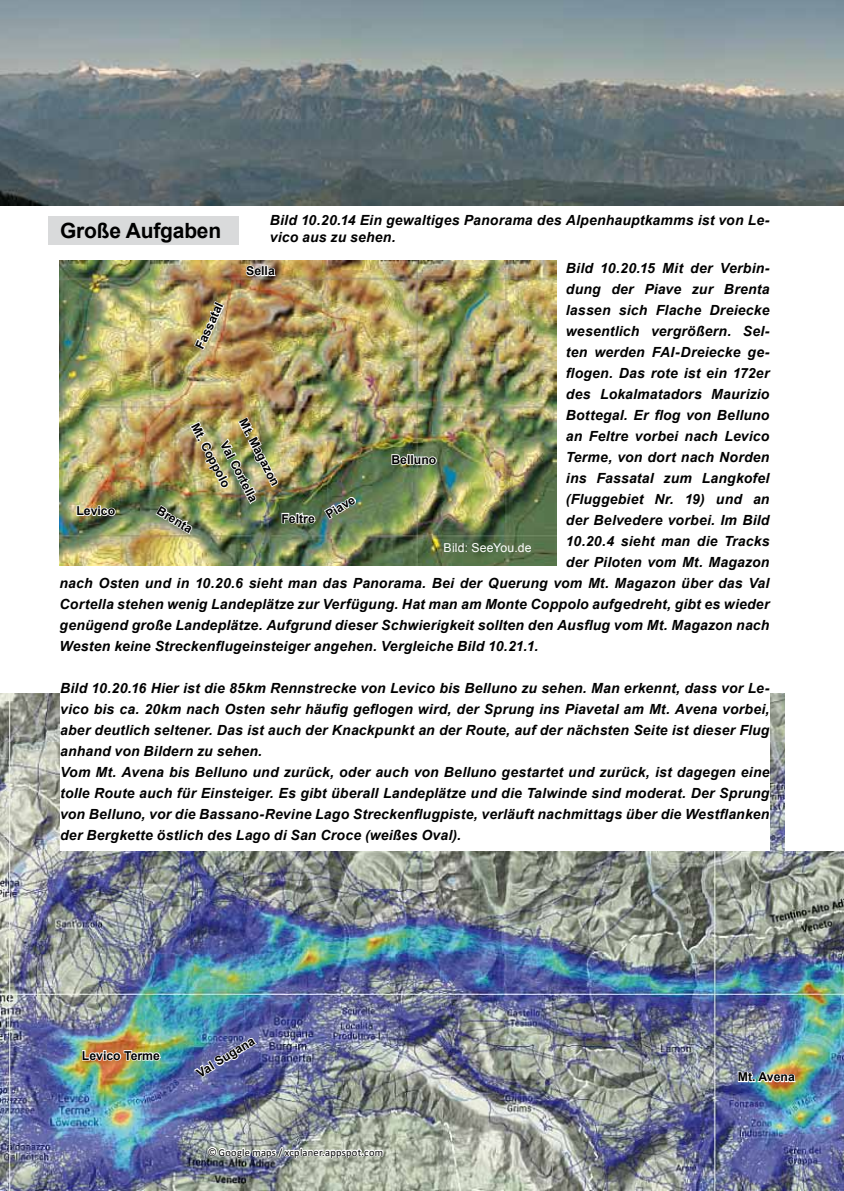
<style>
.page{position:relative;width:844px;height:1191px;background:#fff}
.page>*{position:absolute;margin:0;border:0;box-sizing:border-box;transform-origin:0 0}
.t1{font:700 21px "Arial";letter-spacing:-.01em;color:#000}
.t2{font:italic 700 14px/21px "Arial";letter-spacing:.015em;color:#000}
.t3{font:700 12.25px/18px "Arial";color:#000}
.t4{font:12.25px "Arial";letter-spacing:.015em;color:#fff}
.t5{font:10.5px "Calibri";letter-spacing:.02em;color:#000}
.s1{font-family:"Arial"}
</style>
<div class="page">
<img style="left:60px;top:260px;width:496px;height:306px">
<img style="left:0;top:0;width:843px;height:205px">
<div style="left:48px;top:217px;width:190px;height:28px;background:#d9dadb"></div>
<svg style="left:323px;top:495px;width:34px;height:27px"></svg>
<svg style="left:390px;top:453px;width:48px;height:13px"></svg>
<svg style="left:76px;top:504px;width:41px;height:14px"></svg>
<svg style="left:245px;top:264px;width:32px;height:14px"></svg>
<img style="left:193px;top:300px;width:32px;height:51px">
<img style="left:154px;top:412px;width:162px;height:124px">
<img style="left:0;top:693px;width:843px;height:498px">
<div style="left:60px;top:673px;width:709px;height:178px;background:#fff"></div>
<img style="left:192px;top:1029px;width:67px;height:49px">
<svg style="left:81px;top:1049px;width:81px;height:14px"></svg>
<img style="left:736px;top:1060px;width:61px;height:25px">
<div style="left:785px;top:673px;width:58px;height:178px;background:#fff"></div>
<svg style="left:206px;top:1144px;width:178px;height:23px"></svg>
<h1 class="t1" style="left:60px;top:217px;width:163px">Große Aufgaben</h1>
<p class="t2" style="left:270px;top:212px;width:501px;line-height:16.8px">Bild 10.20.14 Ein gewaltiges Panorama des Alpenhauptkamms ist von Le&shy;vico aus zu sehen.</p>
<p class="t2" style="left:565px;top:258px;width:205px">Bild 10.20.15 Mit der Verbin-</p>
<p class="t2" style="left:565px;top:279px;width:205px">dung der Piave zur Brenta</p>
<p class="t2" style="left:565px;top:300px;width:205px">lassen sich Flache Dreiecke</p>
<p class="t2" style="left:565px;top:321px;width:205px">wesentlich vergrößern. Sel-</p>
<p class="t2" style="left:565px;top:342px;width:205px">ten werden FAI-Dreiecke ge-</p>
<p class="t2" style="left:565px;top:363px;width:205px">flogen. Das rote ist ein 172er</p>
<p class="t2" style="left:565px;top:384px;width:205px">des Lokalmatadors Maurizio</p>
<p class="t2" style="left:565px;top:405px;width:205px">Bottegal. Er flog von Belluno</p>
<p class="t2" style="left:565px;top:426px;width:205px">an Feltre vorbei nach Levico</p>
<p class="t2" style="left:565px;top:447px;width:205px">Terme, von dort nach Norden</p>
<p class="t2" style="left:565px;top:468px;width:205px">ins Fassatal zum Langkofel</p>
<p class="t2" style="left:565px;top:489px;width:205px">(Fluggebiet Nr. 19) und an</p>
<p class="t2" style="left:565px;top:510px;width:205px">der Belvedere vorbei. Im Bild</p>
<p class="t2" style="left:565px;top:531px;width:205px">10.20.4 sieht man die Tracks</p>
<p class="t2" style="left:565px;top:552px;width:205px">der Piloten vom Mt. Magazon</p>
<p class="t2" style="left:60px;top:573px;width:711px">nach Osten und in 10.20.6 sieht man das Panorama. Bei der Querung vom Mt. Magazon über das Val</p>
<p class="t2" style="left:60px;top:594px;width:711px">Cortella stehen wenig Landeplätze zur Verfügung. Hat man am Monte Coppolo aufgedreht, gibt es wieder</p>
<p class="t2" style="left:60px;top:615px;width:711px">genügend große Landeplätze. Aufgrund dieser Schwierigkeit sollten den Ausflug vom Mt. Magazon nach</p>
<p class="t2" style="left:60px;top:636px;width:480px">Westen keine Streckenflugeinsteiger angehen. Vergleiche Bild 10.21.1.</p>
<p class="t3" style="left:246px;top:262px;width:30px">Sella</p>
<p class="t3" style="left:191px;top:344px;width:51px;rotate:-65deg">Fassatal</p>
<p class="t3" style="left:250px;top:415px;width:75px;rotate:63deg">Mt. Magazon</p>
<p class="t3" style="left:218px;top:412px;width:97px;text-indent:29px;rotate:63deg">Val Cortella<br>Mt. Coppolo</p>
<p class="t3" style="left:391px;top:451px;width:46px">Belluno</p>
<p class="t3" style="left:322px;top:508px;width:34px;rotate:-32deg">Piave</p>
<p class="t3" style="left:76px;top:502px;width:40px">Levico</p>
<p class="t3" style="left:163px;top:502px;width:40px;rotate:31deg">Brenta</p>
<p class="t3" style="left:281px;top:509px;width:35px">Feltre</p>
<p class="t4" style="left:443px;top:540px;width:89px">Bild: SeeYou.de</p>
<p class="t2" style="left:60px;top:678px;width:710px">Bild 10.20.16 Hier ist die 85km Rennstrecke von Levico bis Belluno zu sehen. Man erkennt, dass vor Le&shy;vico bis ca. 20km nach Osten sehr häufig geflogen wird, der Sprung ins Piavetal am Mt. Avena vorbei, aber deutlich seltener. Das ist auch der Knackpunkt an der Route, auf der nächsten Seite ist dieser Flug anhand von Bildern zu sehen.<br>Vom Mt. Avena bis Belluno und zurück, oder auch von Belluno gestartet und zurück, ist dagegen eine tolle Route auch für Einsteiger. Es gibt überall Landeplätze und die Talwinde sind moderat. Der Sprung von Belluno, vor die Bassano-Revine Lago Streckenflugpiste, verläuft nachmittags über die Westflanken der Bergkette östlich des Lago di San Croce (weißes Oval).</p>
<p class="t3" style="left:82px;top:1046px;width:80px">Levico Terme</p>
<p class="t3" style="left:193px;top:1066px;width:67px;rotate:-32deg">Val Sugana</p>
<p class="t5" style="left:208px;top:1145px;width:176px"><span class="s1">©</span> Google maps / xcplaner.appspot.com</p>
<p class="t3" style="left:737px;top:1068px;width:58px">Mt. Avena</p>
</div>
